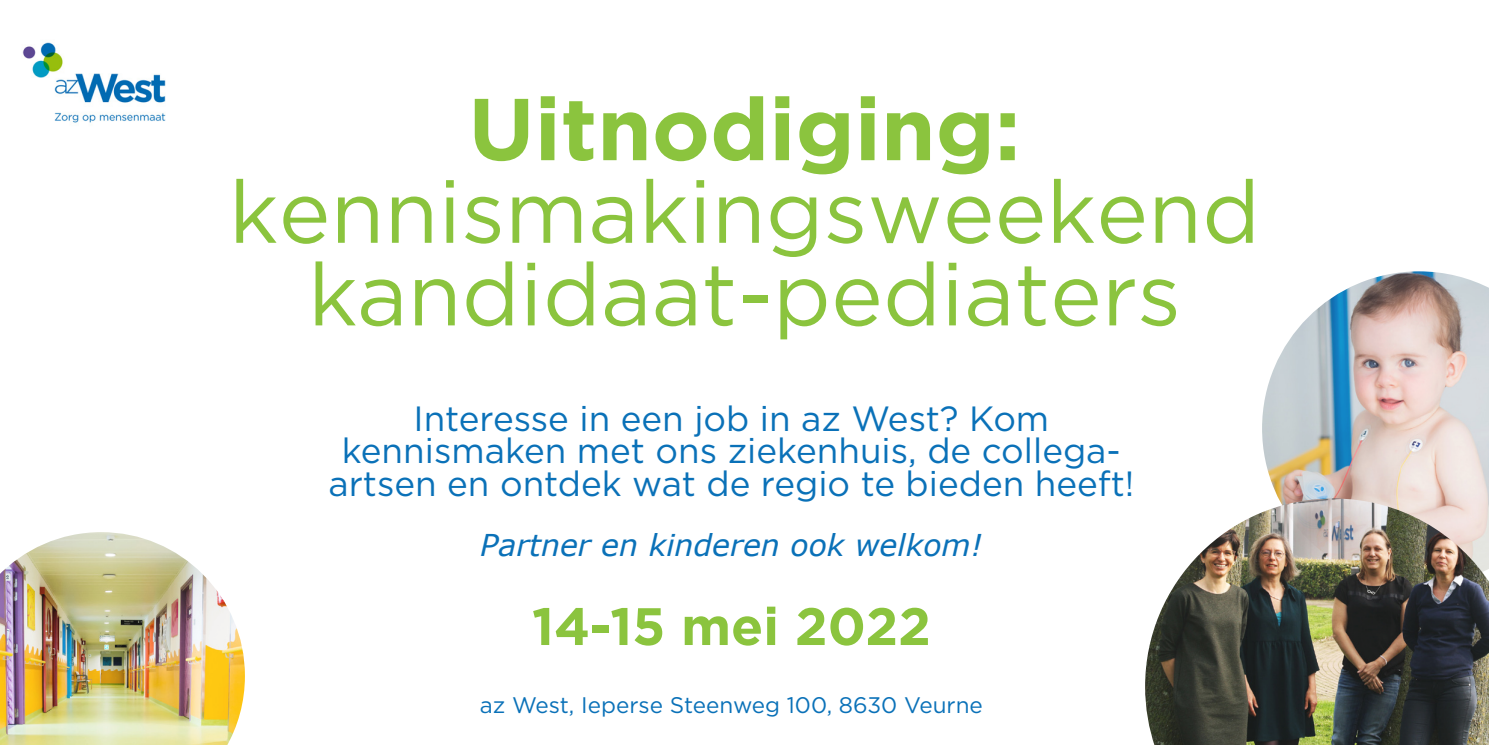
<style>
.page{position:relative;width:1489px;height:745px;background:#fff}
.page>*{position:absolute;margin:0;border:0;box-sizing:border-box;transform-origin:0 0}
.t1{font:87.5px "Gotham";color:#8bc43e}
.t2{font:700 87.5px "Gotham";color:#8bc43e}
.t3{font:700 52.5px "Gotham";color:#8bc43e}
.t4{font:35px/32.5px "Gotham";color:#0a71b8;text-align:center}
.t5{font:italic 30px "Verdana";color:#0a71b8}
.t6{font:22.5px "Gotham";color:#0a71b8}
</style>
<div class="page">
<img style="left:22px;top:42px;width:144px;height:81px">
<img style="left:0;top:532px;width:245px;height:212px">
<img style="left:1262px;top:271px;width:226px;height:227px">
<img style="left:1145px;top:498px;width:343px;height:246px">
<p class="t2" style="left:468px;top:78px;width:553px">Uitnodiging:</p>
<p class="t1" style="left:229px;top:156px;width:1032px">kennismakingsweekend</p>
<p class="t1" style="left:308px;top:238px;width:874px">kandidaat-pediaters</p>
<p class="t4" style="left:328px;top:401px;width:807px">Interesse in een job in az West? Kom kennismaken met ons ziekenhuis, de collega&shy;artsen en ontdek wat de regio te bieden heeft!</p>
<p class="t5" style="left:480px;top:524px;width:504px">Partner en kinderen ook welkom!</p>
<p class="t3" style="left:532px;top:595px;width:400px">14-15 mei 2022</p>
<p class="t6" style="left:480px;top:690px;width:504px">az West, Ieperse Steenweg 100, 8630 Veurne</p>
</div>
